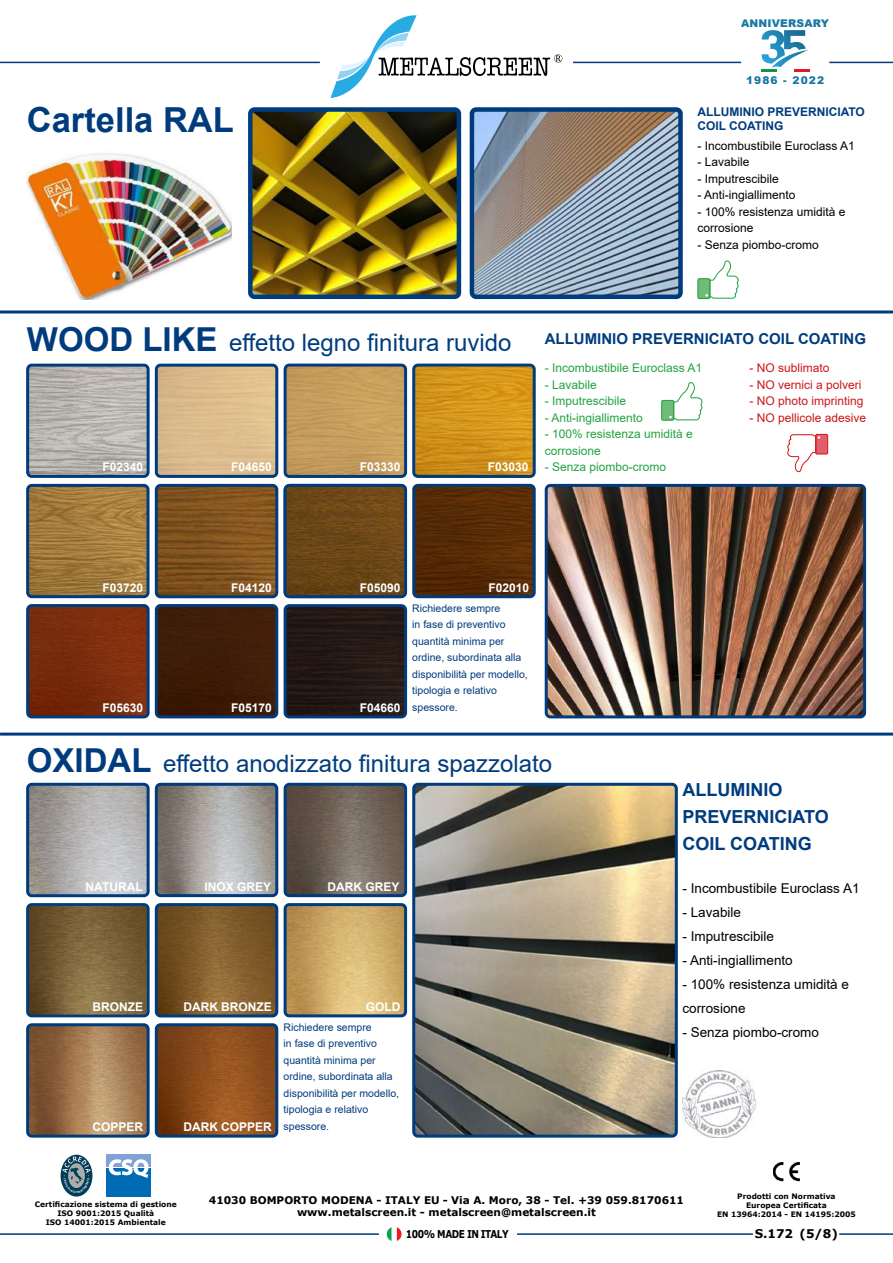
<style>
.page{position:relative;width:893px;height:1263px;background:#fff}
.page>*{position:absolute;margin:0;border:0;box-sizing:border-box;transform-origin:0 0}
.t1{font:700 34.5px "Arial";color:#003c7d}
.t2{font:24px "Arial";color:#003c7d}
.t3{font:700 18px/27px "Arial";color:#003c7d}
.t4{font:700 15px "Arial";color:#003c7d}
.t5{font:13.5px/24px "Arial";color:#000}
.t6{font:700 12px "Arial";color:#fff}
.t7{font:12px/16.5px "Arial";color:#000}
.t8{font:12px/16.5px "Arial";color:#23a341}
.t9{font:12px "Arial";color:#cd151a}
.t10{font:700 12px/13.5px "Arial";color:#003c7d}
.t11{font:700 12px "Verdana";color:#000}
.t12{font:700 10.8px "Verdana";letter-spacing:-.06em;color:#000;scale:.83 1}
.t13{font:900 10.65px "Arial";letter-spacing:.015em;color:#1a78a4}
.t14{font:900 10.65px "Arial";letter-spacing:.105em;color:#1a77a2}
.t15{font:10.5px/16.5px "Arial";color:#003c7d}
.t16{font:700 10.5px/12px "Verdana";color:#000;text-align:center}
.t17{font:700 7.5px/9px "Verdana";color:#000;text-align:center}
.s1{font-weight:700;font-size:33px}
</style>
<div class="page">
<img style="left:27px;top:153px;width:204px;height:146px">
<img style="left:475px;top:112px;width:203px;height:182px">
<div style="left:470px;top:107px;width:213px;height:192px;border:4px solid #003c7d;border-radius:4px"></div>
<hr style="left:0;top:310px;width:893px;height:3px;background:#003c7d">
<hr style="left:0;top:733px;width:893px;height:3px;background:#003c7d">
<img style="left:30px;top:368px;width:116px;height:106px">
<div style="left:26px;top:364px;width:124px;height:114px;border:3px solid #003c7d;border-radius:4px"></div>
<img style="left:30px;top:488px;width:116px;height:106px">
<div style="left:26px;top:484px;width:124px;height:114px;border:3px solid #003c7d;border-radius:4px"></div>
<img style="left:288px;top:488px;width:115px;height:106px">
<div style="left:155px;top:364px;width:123px;height:114px;border:3px solid #003c7d;border-radius:4px"></div>
<img style="left:159px;top:488px;width:115px;height:106px">
<div style="left:155px;top:484px;width:123px;height:114px;border:3px solid #003c7d;border-radius:4px"></div>
<div style="left:159px;top:608px;width:115px;height:106px;background:#3f1d08"></div>
<div style="left:155px;top:604px;width:123px;height:114px;border:3px solid #003c7d;border-radius:4px"></div>
<img style="left:288px;top:368px;width:115px;height:106px">
<div style="left:284px;top:364px;width:123px;height:114px;border:3px solid #003c7d;border-radius:4px"></div>
<div style="left:284px;top:484px;width:123px;height:114px;border:3px solid #003c7d;border-radius:4px"></div>
<img style="left:288px;top:608px;width:115px;height:106px">
<div style="left:284px;top:604px;width:123px;height:114px;border:3px solid #003c7d;border-radius:4px"></div>
<img style="left:30px;top:608px;width:116px;height:106px">
<div style="left:26px;top:604px;width:124px;height:114px;border:3px solid #003c7d;border-radius:4px"></div>
<img style="left:416px;top:368px;width:116px;height:106px">
<div style="left:412px;top:364px;width:124px;height:114px;border:3px solid #003c7d;border-radius:4px"></div>
<img style="left:416px;top:488px;width:116px;height:106px">
<div style="left:412px;top:484px;width:124px;height:114px;border:3px solid #003c7d;border-radius:4px"></div>
<img style="left:416px;top:787px;width:258px;height:346px">
<div style="left:412px;top:783px;width:266px;height:354px;border:3px solid #003c7d;border-radius:4px"></div>
<div style="left:698px;top:279px;width:12px;height:20px;background:#71bb78"></div>
<div style="left:697px;top:278px;width:13px;height:21px;border:1px solid #23a341"></div>
<svg style="left:705px;top:260px;width:34px;height:39px"></svg>
<div style="left:662px;top:400px;width:12px;height:20px;background:#71bb78"></div>
<div style="left:661px;top:400px;width:13px;height:21px;border:1px solid #23a341"></div>
<svg style="left:669px;top:382px;width:34px;height:39px"></svg>
<div style="left:816px;top:434px;width:12px;height:20px;background:#e25e6b"></div>
<div style="left:815px;top:434px;width:13px;height:20px;border:1px solid #cd151a"></div>
<svg style="left:787px;top:434px;width:33px;height:39px"></svg>
<img style="left:682px;top:1070px;width:74px;height:67px">
<img style="left:30px;top:787px;width:116px;height:106px">
<div style="left:26px;top:783px;width:124px;height:114px;border:3px solid #003c7d;border-radius:4px"></div>
<img style="left:30px;top:907px;width:116px;height:106px">
<div style="left:26px;top:903px;width:124px;height:114px;border:3px solid #003c7d;border-radius:4px"></div>
<img style="left:30px;top:1027px;width:116px;height:106px">
<div style="left:26px;top:1023px;width:124px;height:114px;border:3px solid #003c7d;border-radius:4px"></div>
<img style="left:159px;top:787px;width:115px;height:106px">
<div style="left:155px;top:783px;width:123px;height:114px;border:3px solid #003c7d;border-radius:4px"></div>
<img style="left:159px;top:907px;width:115px;height:106px">
<div style="left:155px;top:903px;width:123px;height:114px;border:3px solid #003c7d;border-radius:4px"></div>
<img style="left:159px;top:1027px;width:115px;height:106px">
<div style="left:155px;top:1023px;width:123px;height:114px;border:3px solid #003c7d;border-radius:4px"></div>
<img style="left:288px;top:787px;width:115px;height:106px">
<div style="left:284px;top:783px;width:123px;height:114px;border:3px solid #003c7d;border-radius:4px"></div>
<img style="left:288px;top:907px;width:115px;height:106px">
<div style="left:284px;top:903px;width:123px;height:114px;border:3px solid #003c7d;border-radius:4px"></div>
<img style="left:549px;top:488px;width:313px;height:226px">
<div style="left:545px;top:484px;width:321px;height:234px;border:3px solid #003c7d;border-radius:4px"></div>
<img style="left:253px;top:112px;width:203px;height:182px">
<div style="left:248px;top:107px;width:213px;height:192px;border:4px solid #003c7d;border-radius:4px"></div>
<img style="left:773px;top:1162px;width:26px;height:19px">
<hr style="left:0;top:1233px;width:379px;height:2px;background:#003c7d">
<hr style="left:517px;top:1233px;width:236px;height:2px;background:#003c7d">
<hr style="left:839px;top:1233px;width:54px;height:2px;background:#003c7d">
<div style="left:61px;top:1155px;width:31px;height:41px;background:#003d59;border-radius:50%"></div>
<div style="left:107px;top:1155px;width:44px;height:12px;background:#82a1d6"></div>
<div style="left:107px;top:1168px;width:44px;height:28px;background:#006bb5"></div>
<svg style="left:109px;top:1159px;width:40px;height:19px"></svg>
<svg style="left:761px;top:30px;width:48px;height:42px"></svg>
<hr style="left:829px;top:62px;width:64px;height:1px;background:#003c7d">
<hr style="left:0;top:62px;width:320px;height:1px;background:#003c7d">
<svg style="left:330px;top:15px;width:232px;height:83px"></svg>
<hr style="left:573px;top:62px;width:168px;height:1px;background:#003c7d">
<svg style="left:387px;top:1227px;width:14px;height:14px"></svg>
<svg style="left:397px;top:1227px;width:5px;height:14px"></svg>
<svg style="left:387px;top:1227px;width:4px;height:14px"></svg>
<svg style="left:62px;top:1156px;width:29px;height:37px"></svg>
<p class="t13" style="left:741px;top:15px;width:89px">ANNIVERSARY</p>
<p class="t14" style="left:746px;top:72px;width:80px">1986 - 2022</p>
<h1 class="t1" style="left:27px;top:96px;width:209px">Cartella RAL</h1>
<p class="t10" style="left:697px;top:105px;width:169px">ALLUMINIO PREVERNICIATO<br>COIL COATING</p>
<p class="t7" style="left:697px;top:137px;width:159px">- Incombustibile Euroclass A1</p>
<p class="t7" style="left:697px;top:154px;width:54px">- Lavabile</p>
<p class="t7" style="left:697px;top:170px;width:83px">- Imputrescibile</p>
<p class="t7" style="left:697px;top:187px;width:100px">- Anti-ingiallimento</p>
<p class="t7" style="left:697px;top:203px;width:150px">- 100% resistenza umidità e corrosione</p>
<p class="t7" style="left:697px;top:236px;width:123px">- Senza piombo-cromo</p>
<h2 class="t2" style="left:27px;top:326px;width:486px"><span class="s1">WOOD LIKE</span> effetto legno finitura ruvido</h2>
<p class="t6" style="left:102px;top:459px;width:42px">F02340</p>
<p class="t6" style="left:231px;top:459px;width:42px">F04650</p>
<p class="t6" style="left:360px;top:459px;width:42px">F03330</p>
<p class="t6" style="left:488px;top:459px;width:42px">F03030</p>
<h3 class="t4" style="left:545px;top:328px;width:323px">ALLUMINIO PREVERNICIATO COIL COATING</h3>
<p class="t8" style="left:545px;top:360px;width:159px">- Incombustibile Euroclass A1</p>
<p class="t8" style="left:545px;top:376px;width:54px">- Lavabile</p>
<p class="t8" style="left:545px;top:393px;width:83px">- Imputrescibile</p>
<p class="t8" style="left:545px;top:409px;width:100px">- Anti-ingiallimento</p>
<p class="t8" style="left:545px;top:426px;width:150px">- 100% resistenza umidità e corrosione</p>
<p class="t8" style="left:545px;top:459px;width:123px">- Senza piombo-cromo</p>
<p class="t9" style="left:749px;top:360px;width:82px">- NO sublimato</p>
<p class="t9" style="left:749px;top:376px;width:114px">- NO vernici a polveri</p>
<p class="t9" style="left:749px;top:393px;width:116px">- NO photo imprinting</p>
<p class="t9" style="left:749px;top:409px;width:118px">- NO pellicole adesive</p>
<p class="t6" style="left:102px;top:579px;width:42px">F03720</p>
<p class="t6" style="left:231px;top:579px;width:42px">F04120</p>
<p class="t6" style="left:360px;top:579px;width:42px">F05090</p>
<p class="t6" style="left:488px;top:579px;width:42px">F02010</p>
<p class="t6" style="left:102px;top:699px;width:42px">F05630</p>
<p class="t6" style="left:231px;top:699px;width:42px">F05170</p>
<p class="t6" style="left:360px;top:699px;width:42px">F04660</p>
<p class="t15" style="left:412px;top:600px;width:117px">Richiedere sempre<br>in fase di preventivo quantità minima per ordine, subordinata alla disponibilità per modello, tipologia e relativo spessore.</p>
<h2 class="t2" style="left:27px;top:746px;width:527px"><span class="s1">OXIDAL</span> effetto anodizzato finitura spazzolato</h2>
<p class="t6" style="left:86px;top:878px;width:59px">NATURAL</p>
<p class="t6" style="left:204px;top:878px;width:68px">INOX GREY</p>
<p class="t6" style="left:328px;top:878px;width:74px">DARK GREY</p>
<p class="t6" style="left:93px;top:998px;width:52px">BRONZE</p>
<p class="t6" style="left:183px;top:998px;width:90px">DARK BRONZE</p>
<p class="t6" style="left:366px;top:998px;width:36px">GOLD</p>
<p class="t6" style="left:93px;top:1118px;width:52px">COPPER</p>
<p class="t6" style="left:183px;top:1118px;width:90px">DARK COPPER</p>
<p class="t15" style="left:284px;top:1019px;width:117px">Richiedere sempre<br>in fase di preventivo quantità minima per ordine, subordinata alla disponibilità per modello, tipologia e relativo spessore.</p>
<h3 class="t3" style="left:682px;top:776px;width:148px">ALLUMINIO<br>PREVERNICIATO<br>COIL COATING</h3>
<p class="t5" style="left:682px;top:876px;width:179px">- Incombustibile Euroclass A1</p>
<p class="t5" style="left:682px;top:900px;width:60px">- Lavabile</p>
<p class="t5" style="left:682px;top:924px;width:93px">- Imputrescibile</p>
<p class="t5" style="left:682px;top:948px;width:112px">- Anti-ingiallimento</p>
<p class="t5" style="left:682px;top:972px;width:168px">- 100% resistenza umidità e corrosione</p>
<p class="t5" style="left:682px;top:1020px;width:138px">- Senza piombo-cromo</p>
<p class="t17" style="left:35px;top:1199px;width:143px">Certificazione sistema di gestione<br>ISO 9001:2015 Qualità<br>ISO 14001:2015 Ambientale</p>
<p class="t16" style="left:209px;top:1194px;width:477px">41030 BOMPORTO MODENA - ITALY EU - Via A. Moro, 38 - Tel. +39 059.8170611 www.metalscreen.it - metalscreen@metalscreen.it</p>
<p class="t17" style="left:717px;top:1191px;width:140px">Prodotti con Normativa<br>Europea Certificata<br>EN 13964:2014 - EN 14195:2005</p>
<p class="t11" style="left:755px;top:1225px;width:85px">S.172 (5/8)</p>
<p class="t12" style="left:406px;top:1226px;width:125px">100% MADE IN ITALY</p>
</div>
